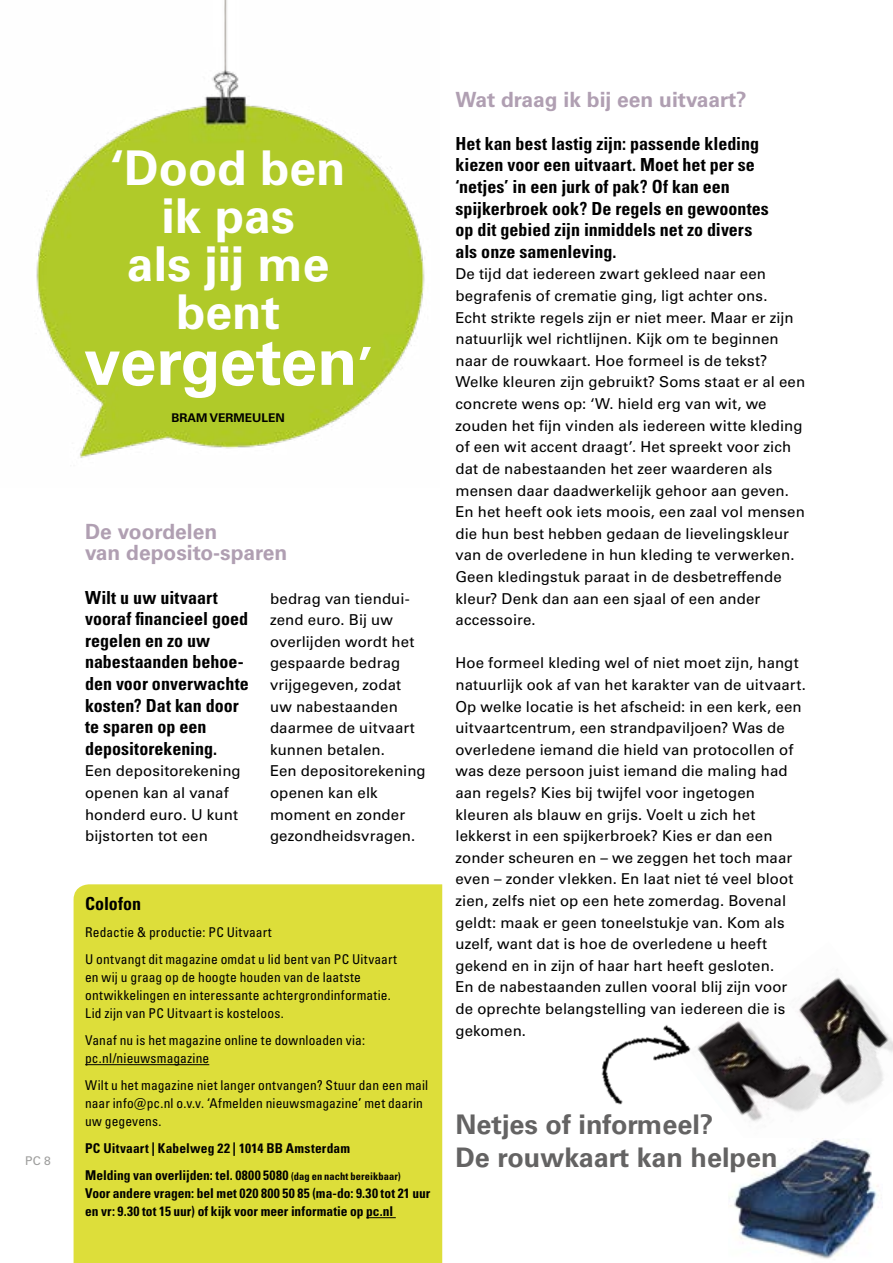
<style>
.page{position:relative;width:893px;height:1263px;background:#fff}
.page>*{position:absolute;margin:0;border:0;box-sizing:border-box;transform-origin:0 0}
.t1{font:700 66px "Univers LT Pro 65";letter-spacing:-.02em;color:#fff}
.t2{font:700 48px/48px "Univers LT Pro 65";color:#fff;text-align:center}
.t3{font:700 27px/32.4px "Univers LT Pro 65";color:#646363}
.t4{font:700 21px/21.6px "Univers LT Pro 65";color:#b09fb2}
.t5{font:700 condensed 18px/21.6px "Univers LT Pro";color:#000}
.t6{font:15px/21.6px "Univers LT Pro 55 Roman";letter-spacing:.01em;color:#000}
.t7{font:condensed 13.5px/18px "Univers LT Pro";letter-spacing:.01em;color:#000}
.t8{font:700 condensed 13.5px/27px "Univers LT Pro";letter-spacing:.005em;color:#000}
.t9{font:700 12px "Univers LT Pro 65";color:#000}
.t10{font:12px "Univers LT Pro 55 Roman";color:#9d9d9c}
.s1{font-size:52.5px}
.s2{font-size:10.5px}
</style>
<div class="page">
<img style="left:749px;top:977px;width:144px;height:144px">
<img style="left:729px;top:1138px;width:150px;height:121px">
<img style="left:36px;top:0;width:389px;height:458px">
<img style="left:601px;top:1020px;width:148px;height:97px">
<div style="left:74px;top:884px;width:368px;height:379px;background:#ddde3a"></div>
<hr style="left:85px;top:1064px;width:124px;height:1px;background:#000">
<hr style="left:366px;top:1217px;width:30px;height:1px;background:#000">
<p class="t10" style="left:25px;top:1152px;width:27px">PC 8</p>
<h2 class="t2" style="left:111px;top:142px;width:236px">‘Dood ben ik pas<br>als jij me bent</h2>
<h1 class="t1" style="left:84px;top:315px;width:289px">vergeten<span class="s1">’</span></h1>
<p class="t9" style="left:172px;top:410px;width:115px">BRAM VERMEULEN</p>
<h3 class="t4" style="left:85px;top:519px;width:204px">De voordelen<br>van deposito-sparen</h3>
<p class="t5" style="left:85px;top:586px;width:165px">Wilt u uw uitvaart vooraf financieel goed regelen en zo uw nabestaanden behoe&shy;den voor onverwachte kosten? Dat kan door te sparen op een depositorekening.</p>
<p class="t6" style="left:85px;top:759px;width:157px">Een depositorekening openen kan al vanaf honderd euro. U kunt bijstorten tot een</p>
<p class="t6" style="left:270px;top:587px;width:157px">bedrag van tiendui&shy;zend euro. Bij uw overlijden wordt het gespaarde bedrag vrijgegeven, zodat uw nabestaanden daarmee de uitvaart kunnen betalen.<br>Een depositorekening openen kan elk moment en zonder gezondheidsvragen.</p>
<p class="t5" style="left:85px;top:893px;width:58px">Colofon</p>
<p class="t7" style="left:85px;top:919px;width:313px;line-height:27px">Redactie &amp; productie: PC Uitvaart<br>U ontvangt dit magazine omdat u lid bent van PC Uitvaart</p>
<p class="t7" style="left:85px;top:968px;width:307px">en wij u graag op de hoogte houden van de laatste ontwikkelingen en interessante achtergrondinformatie.<br>Lid zijn van PC Uitvaart is kosteloos.</p>
<p class="t7" style="left:85px;top:1031px;width:281px">Vanaf nu is het magazine online te downloaden via: pc.nl/nieuwsmagazine</p>
<p class="t7" style="left:85px;top:1076px;width:345px">Wilt u het magazine niet langer ontvangen? Stuur dan een mail naar info@pc.nl o.v.v. ‘Afmelden nieuwsmagazine’ met daarin uw gegevens.</p>
<p class="t8" style="left:85px;top:1135px;width:317px">PC Uitvaart | Kabelweg 22 | 1014 BB Amsterdam<br>Melding van overlijden: tel. 0800 5080 <span class="s2">(dag en nacht bereikbaar)</span></p>
<p class="t8" style="left:85px;top:1184px;width:347px;line-height:18px">Voor andere vragen: bel met 020 800 50 85 (ma-do: 9.30 tot 21 uur en vr: 9.30 tot 15 uur) of kijk voor meer informatie op pc.nl</p>
<h3 class="t4" style="left:455px;top:87px;width:293px">Wat draag ik bij een uitvaart?</h3>
<p class="t5" style="left:455px;top:132px;width:315px">Het kan best lastig zijn: passende kleding kiezen voor een uitvaart. Moet het per se ‘netjes’ in een jurk of pak? Of kan een spijkerbroek ook? De regels en gewoontes op dit gebied zijn inmiddels net zo divers als onze samenleving.</p>
<p class="t6" style="left:455px;top:263px;width:351px">De tijd dat iedereen zwart gekleed naar een begrafenis of crematie ging, ligt achter ons.<br>Echt strikte regels zijn er niet meer. Maar er zijn natuurlijk wel richtlijnen. Kijk om te beginnen naar de rouwkaart. Hoe formeel is de tekst?<br>Welke kleuren zijn gebruikt? Soms staat er al een concrete wens op: ‘W. hield erg van wit, we zouden het fijn vinden als iedereen witte kleding of een wit accent draagt’. Het spreekt voor zich dat de nabestaanden het zeer waarderen als mensen daar daadwerkelijk gehoor aan geven.<br>En het heeft ook iets moois, een zaal vol mensen die hun best hebben gedaan de lievelingskleur van de overledene in hun kleding te verwerken.<br>Geen kledingstuk paraat in de desbetreffende kleur? Denk dan aan een sjaal of een ander accessoire.</p>
<p class="t6" style="left:455px;top:651px;width:352px">Hoe formeel kleding wel of niet moet zijn, hangt natuurlijk ook af van het karakter van de uitvaart.<br>Op welke locatie is het afscheid: in een kerk, een uitvaartcentrum, een strandpaviljoen? Was de overledene iemand die hield van protocollen of was deze persoon juist iemand die maling had aan regels? Kies bij twijfel voor ingetogen kleuren als blauw en grijs. Voelt u zich het lekkerst in een spijkerbroek? Kies er dan een zonder scheuren en – we zeggen het toch maar even – zonder vlekken. En laat niet té veel bloot zien, zelfs niet op een hete zomerdag. Bovenal geldt: maak er geen toneelstukje van. Kom als uzelf, want dat is hoe de overledene u heeft gekend en in zijn of haar hart heeft gesloten.<br>En de nabestaanden zullen vooral blij zijn voor de oprechte belangstelling van iedereen die is gekomen.</p>
<h3 class="t3" style="left:455px;top:1107px;width:324px">Netjes of informeel?<br>De rouwkaart kan helpen</h3>
</div>
